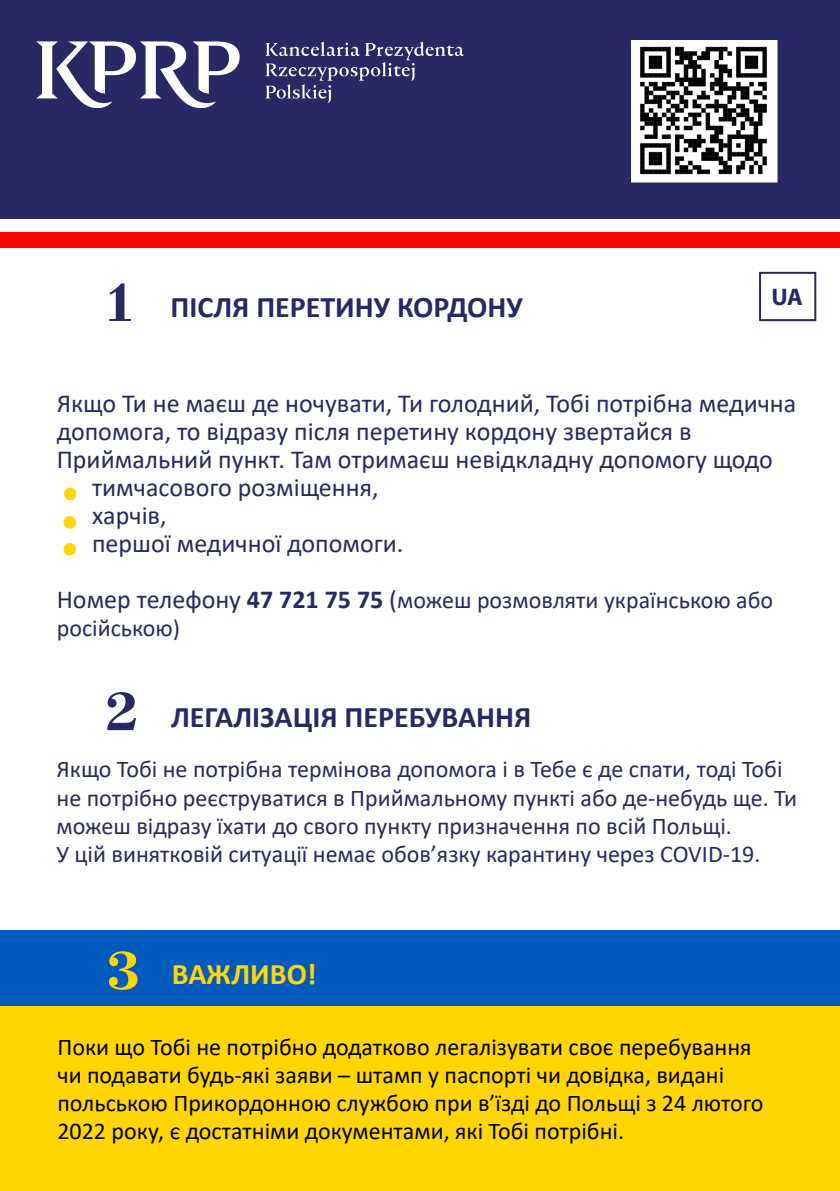
<style>
.page{position:relative;width:840px;height:1191px;background:#fff}
.page>*{position:absolute;margin:0;border:0;box-sizing:border-box;transform-origin:0 0}
.t1{font:700 56px "Brygada 1918";color:#282864}
.t2{font:700 56px "Brygada 1918";color:#ffd600}
.t3{font:700 30px "Calibri";color:#282864}
.t4{font:700 30px "Calibri";color:#ffd600}
.t5{font:26px "Calibri";color:#282864}
.t6{font:24px/28px "Calibri";color:#282864}
.t7{font:24px/28px "Calibri";color:#000}
.s1{font-size:26px}
.s2{font-weight:700;font-size:26px}
</style>
<div class="page">
<div style="left:0;top:0;width:839px;height:1191px;background:#282864"></div>
<div style="left:0;top:248px;width:839px;height:716px;background:#fff"></div>
<div style="left:0;top:930px;width:839px;height:261px;background:#ffd600"></div>
<div style="left:0;top:930px;width:839px;height:76px;background:#005bbc"></div>
<img style="left:631px;top:40px;width:146px;height:142px">
<div style="left:0;top:219px;width:839px;height:13px;background:#fff"></div>
<div style="left:0;top:232px;width:839px;height:16px;background:#f00"></div>
<div style="left:64px;top:487px;width:12px;height:13px;background:#ffd600;border-radius:50%"></div>
<div style="left:63px;top:516px;width:13px;height:12px;background:#ffd600;border-radius:50%"></div>
<div style="left:63px;top:543px;width:13px;height:12px;background:#ffd600;border-radius:50%"></div>
<img style="left:37px;top:41px;width:427px;height:67px">
<div style="left:758px;top:272px;width:57px;height:49px;border:2px solid #282864"></div>
<h1 class="t1" style="left:106px;top:270px;width:29px">1</h1>
<p class="t3" style="left:170px;top:286px;width:353px">ПІСЛЯ ПЕРЕТИНУ КОРДОНУ</p>
<p class="t5" style="left:57px;top:385px;width:740px">Якщо Ти не маєш де ночувати, Ти голодний, Тобі потрібна медична</p>
<p class="t5" style="left:57px;top:413px;width:635px">допомога, то відразу після перетину кордону звертайся в</p>
<p class="t5" style="left:57px;top:441px;width:717px">Приймальний пункт. Там отримаєш невідкладну допомогу щодо</p>
<p class="t5" style="left:92px;top:469px;width:288px">тимчасового розміщення,</p>
<p class="t5" style="left:92px;top:497px;width:76px">харчів,</p>
<p class="t5" style="left:92px;top:525px;width:313px">першої медичної допомоги.</p>
<p class="t6" style="left:57px;top:585px;width:717px"><span class="s1">Номер телефону</span> <span class="s2">47 721 75 75</span> <span class="s1">(</span>можеш розмовляти українською або російською)</p>
<h1 class="t1" style="left:106px;top:679px;width:33px">2</h1>
<p class="t3" style="left:171px;top:696px;width:361px">ЛЕГАЛІЗАЦІЯ ПЕРЕБУВАННЯ</p>
<p class="t6" style="left:56px;top:755px;width:741px">Якщо Тобі не потрібна термінова допомога і в Тебе є де спати, тоді Тобі не потрібно реєструватися в Приймальному пункті або де-небудь ще. Ти можеш відразу їхати до свого пункту призначення по всій Польщі.<br>У цій винятковій ситуації немає обов’язку карантину через COVID-19.</p>
<h1 class="t2" style="left:106px;top:938px;width:36px">3</h1>
<p class="t4" style="left:172px;top:952px;width:146px">ВАЖЛИВО!</p>
<p class="t7" style="left:57px;top:1032px;width:707px">Поки що Тобі не потрібно додатково легалізувати своє перебування чи подавати будь-які заяви – штамп у паспорті чи довідка, видані польською Прикордонною службою при в’їзді до Польщі з 24 лютого 2022 року, є достатніми документами, які Тобі потрібні.</p>
</div>
